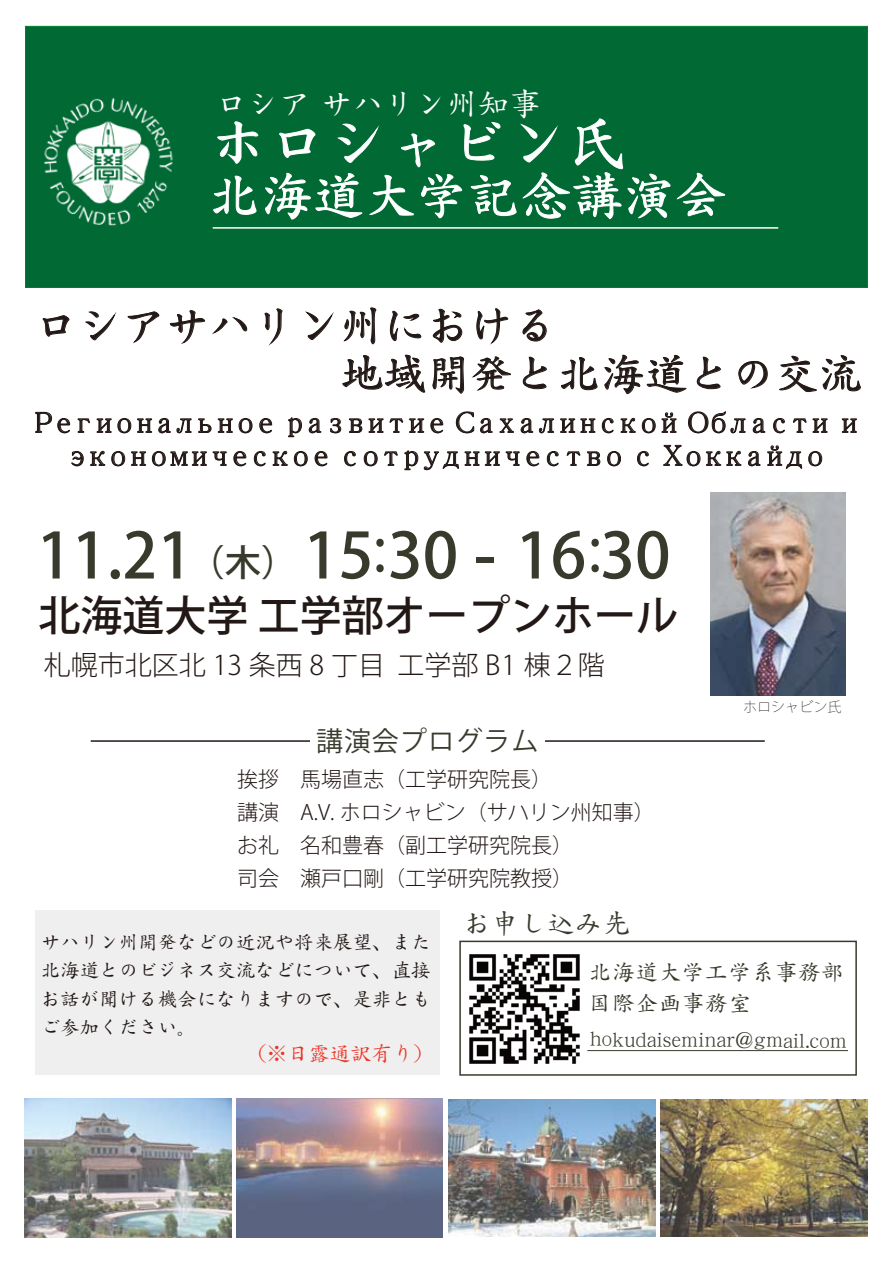
<style>
.page{position:relative;width:893px;height:1263px;background:#fff}
.page>*{position:absolute;margin:0;border:0;box-sizing:border-box;transform-origin:0 0}
.t1{font:500 62.55px "Koz Go Pro";color:#383a2c}
.t2{font:62.55px "Koz Go Pro";color:#383a2c}
.t3{font:59.55px "DF Kai Sho Md MP RKSJ H";color:#fff}
.t4{font:51.75px "DF Kai Sho Md MP RKSJ H";color:#fff}
.t5{font:43.5px/48.2px "DF Kai Sho Md MP RKSJ H";color:#221815}
.t6{font:500 42px "Koz Go Pro";color:#221815}
.t7{font:31.35px "DF Kai Sho Md MP RKSJ H";color:#fff}
.t8{font:30px/33px "MS P Mincho";letter-spacing:-.325em;color:#231815;text-align:center}
.t9{font:300 27px "Koz Go Pro";color:#221815}
.t10{font:27px "Koz Go Pro";letter-spacing:.035em;color:#383a2c}
.t11{font:27px "DF Kai Sho Md MP RKSJ H";letter-spacing:.035em;color:#383a2c}
.t12{font:22.5px/31.5px "DF Kai Sho Md MP RKSJ H";letter-spacing:.035em;color:#38392c}
.t13{font:300 21px/33px "Koz Go Pro";color:#221815}
.t14{font:21px "DF Kai Sho Md MP RKSJ H";color:#ed3326}
.t15{font:19.5px/28.5px "DF Kai Sho Md MP RKSJ H";color:#221815;text-align:justify}
.t16{font:19.2px "DF Kai Sho Md MP RKSJ H";letter-spacing:.025em;color:#383a2c}
.t17{font:200 14.1px "Koz Go Pro";color:#221815}
.s1{font-size:36.45px}
</style>
<div class="page">
<div style="left:25px;top:26px;width:843px;height:262px;background:#006934;border:1px solid #007f2d"></div>
<hr style="left:91px;top:740px;width:674px;height:2px;background:#221815">
<div style="left:311px;top:721px;width:234px;height:37px;background:#fff"></div>
<div style="left:35px;top:910px;width:405px;height:165px;background:#efefef"></div>
<img style="left:710px;top:493px;width:135px;height:203px">
<img style="left:26px;top:76px;width:147px;height:162px">
<svg style="left:217px;top:121px;width:42px;height:43px"></svg>
<svg style="left:213px;top:175px;width:44px;height:40px"></svg>
<svg style="left:265px;top:118px;width:406px;height:102px"></svg>
<svg style="left:677px;top:173px;width:48px;height:44px"></svg>
<hr style="left:213px;top:227px;width:565px;height:2px;background:#fff">
<img style="left:25px;top:1099px;width:206px;height:138px">
<img style="left:236px;top:1099px;width:207px;height:138px">
<div style="left:459px;top:941px;width:398px;height:135px;background:#fff;border:2px solid #383a2c"></div>
<hr style="left:587px;top:1050px;width:261px;height:1px;background:#383a2c">
<img style="left:469px;top:954px;width:111px;height:110px">
<img style="left:661px;top:1099px;width:206px;height:137px">
<img style="left:449px;top:1099px;width:206px;height:137px">
<svg style="left:42px;top:315px;width:28px;height:22px"></svg>
<svg style="left:85px;top:311px;width:32px;height:29px"></svg>
<svg style="left:127px;top:311px;width:33px;height:33px"></svg>
<svg style="left:170px;top:310px;width:35px;height:34px"></svg>
<svg style="left:212px;top:317px;width:35px;height:17px"></svg>
<svg style="left:264px;top:308px;width:19px;height:38px"></svg>
<svg style="left:305px;top:311px;width:29px;height:29px"></svg>
<svg style="left:343px;top:307px;width:34px;height:38px"></svg>
<svg style="left:390px;top:310px;width:32px;height:31px"></svg>
<svg style="left:433px;top:308px;width:30px;height:35px"></svg>
<svg style="left:476px;top:308px;width:32px;height:37px"></svg>
<svg style="left:522px;top:309px;width:25px;height:33px"></svg>
<svg style="left:342px;top:354px;width:83px;height:39px"></svg>
<svg style="left:523px;top:356px;width:24px;height:33px"></svg>
<svg style="left:561px;top:357px;width:37px;height:33px"></svg>
<svg style="left:604px;top:354px;width:83px;height:41px"></svg>
<svg style="left:697px;top:356px;width:24px;height:33px"></svg>
<svg style="left:738px;top:361px;width:30px;height:28px"></svg>
<svg style="left:779px;top:355px;width:82px;height:37px"></svg>
<svg style="left:35px;top:412px;width:35px;height:21px"></svg>
<svg style="left:78px;top:418px;width:12px;height:15px"></svg>
<svg style="left:97px;top:418px;width:14px;height:15px"></svg>
<svg style="left:118px;top:418px;width:13px;height:15px"></svg>
<svg style="left:137px;top:418px;width:15px;height:15px"></svg>
<svg style="left:158px;top:418px;width:13px;height:15px"></svg>
<svg style="left:177px;top:418px;width:14px;height:15px"></svg>
<svg style="left:198px;top:418px;width:13px;height:15px"></svg>
<svg style="left:218px;top:418px;width:14px;height:15px"></svg>
<svg style="left:239px;top:418px;width:13px;height:15px"></svg>
<svg style="left:259px;top:418px;width:13px;height:15px"></svg>
<svg style="left:288px;top:418px;width:14px;height:19px"></svg>
<svg style="left:309px;top:418px;width:12px;height:15px"></svg>
<svg style="left:330px;top:418px;width:11px;height:15px"></svg>
<svg style="left:349px;top:418px;width:13px;height:15px"></svg>
<svg style="left:369px;top:418px;width:14px;height:15px"></svg>
<svg style="left:390px;top:418px;width:13px;height:15px"></svg>
<svg style="left:409px;top:418px;width:15px;height:15px"></svg>
<svg style="left:431px;top:356px;width:83px;height:77px"></svg>
<svg style="left:521px;top:418px;width:12px;height:15px"></svg>
<svg style="left:539px;top:418px;width:15px;height:15px"></svg>
<svg style="left:560px;top:418px;width:15px;height:15px"></svg>
<svg style="left:581px;top:418px;width:14px;height:15px"></svg>
<svg style="left:602px;top:418px;width:11px;height:15px"></svg>
<svg style="left:621px;top:418px;width:14px;height:15px"></svg>
<svg style="left:642px;top:418px;width:14px;height:15px"></svg>
<svg style="left:662px;top:412px;width:14px;height:21px"></svg>
<svg style="left:688px;top:411px;width:57px;height:22px"></svg>
<svg style="left:753px;top:418px;width:12px;height:15px"></svg>
<svg style="left:773px;top:418px;width:12px;height:15px"></svg>
<svg style="left:793px;top:418px;width:13px;height:15px"></svg>
<svg style="left:813px;top:418px;width:14px;height:15px"></svg>
<svg style="left:842px;top:418px;width:15px;height:15px"></svg>
<svg style="left:72px;top:451px;width:12px;height:15px"></svg>
<svg style="left:90px;top:451px;width:15px;height:15px"></svg>
<svg style="left:111px;top:451px;width:14px;height:15px"></svg>
<svg style="left:131px;top:451px;width:15px;height:15px"></svg>
<svg style="left:152px;top:451px;width:55px;height:15px"></svg>
<svg style="left:213px;top:451px;width:13px;height:15px"></svg>
<svg style="left:234px;top:451px;width:12px;height:15px"></svg>
<svg style="left:254px;top:451px;width:12px;height:15px"></svg>
<svg style="left:273px;top:451px;width:14px;height:15px"></svg>
<svg style="left:294px;top:451px;width:14px;height:15px"></svg>
<svg style="left:315px;top:451px;width:12px;height:15px"></svg>
<svg style="left:344px;top:451px;width:12px;height:15px"></svg>
<svg style="left:364px;top:451px;width:13px;height:15px"></svg>
<svg style="left:384px;top:451px;width:14px;height:15px"></svg>
<svg style="left:405px;top:451px;width:13px;height:19px"></svg>
<svg style="left:424px;top:451px;width:35px;height:19px"></svg>
<svg style="left:465px;top:451px;width:14px;height:15px"></svg>
<svg style="left:485px;top:451px;width:15px;height:15px"></svg>
<svg style="left:506px;top:451px;width:13px;height:15px"></svg>
<svg style="left:527px;top:451px;width:12px;height:15px"></svg>
<svg style="left:547px;top:451px;width:11px;height:15px"></svg>
<svg style="left:567px;top:451px;width:13px;height:15px"></svg>
<svg style="left:587px;top:451px;width:13px;height:15px"></svg>
<svg style="left:607px;top:451px;width:14px;height:15px"></svg>
<svg style="left:637px;top:451px;width:12px;height:15px"></svg>
<svg style="left:663px;top:445px;width:37px;height:21px"></svg>
<svg style="left:706px;top:451px;width:15px;height:15px"></svg>
<svg style="left:727px;top:451px;width:14px;height:15px"></svg>
<svg style="left:748px;top:451px;width:12px;height:15px"></svg>
<svg style="left:767px;top:445px;width:35px;height:23px"></svg>
<svg style="left:808px;top:451px;width:14px;height:15px"></svg>
<p class="t7" style="left:216px;top:88px;width:326px">ロシア サハリン州知事</p>
<h2 class="t3" style="left:208px;top:113px;width:419px">ホロシャビン氏</h2>
<h3 class="t4" style="left:208px;top:169px;width:519px">北海道大学記念講演会</h3>
<h3 class="t5" style="left:340px;top:301px;width:523px;text-indent:-305px">ロシアサハリン州における<br>地域開発と北海道との交流</h3>
<p class="t8" style="left:29px;top:405px;width:837px">Региональное развитие Сахалинской Области и экономическое сотрудничество с Хоккайдо</p>
<h1 class="t1" style="left:37px;top:515px;width:635px">11.21<span class="s1">（木）</span> 15 30 - 16 30</h1>
<h1 class="t2" style="left:373px;top:508px;width:15px">:</h1>
<h1 class="t2" style="left:588px;top:508px;width:15px">:</h1>
<h3 class="t6" style="left:39px;top:589px;width:641px">北海道大学 工学部オープンホール</h3>
<p class="t9" style="left:398px;top:647px;width:209px">工学部 B1 棟２階</p>
<p class="t9" style="left:44px;top:647px;width:343px">札幌市北区北 13 条西 8 丁目</p>
<p class="t10" style="left:316px;top:723px;width:224px">講演会プログラム</p>
<p class="t13" style="left:237px;top:763px;width:419px">挨拶　馬場直志（工学研究院長）<br>講演　A.V. ホロシャビン（サハリン州知事）お礼　名和豊春（副工学研究院長）<br>司会　瀬戸口剛（工学研究院教授）</p>
<p class="t17" style="left:743px;top:697px;width:100px">ホロシャビン氏</p>
<p class="t15" style="left:41px;top:927px;width:391px">サハリン州開発などの近況や将来展望、また北海道とのビジネス交流などについて、直接お話が聞ける機会になりますので、是非ともご参加ください。</p>
<p class="t14" style="left:245px;top:1042px;width:190px">（※日露通訳有り）</p>
<p class="t11" style="left:464px;top:910px;width:168px">お申し込み先</p>
<p class="t12" style="left:589px;top:956px;width:256px">北海道大学工学系事務部国際企画事務室</p>
<p class="t16" style="left:590px;top:1030px;width:258px">hokudaiseminar@gmail.com</p>
</div>
